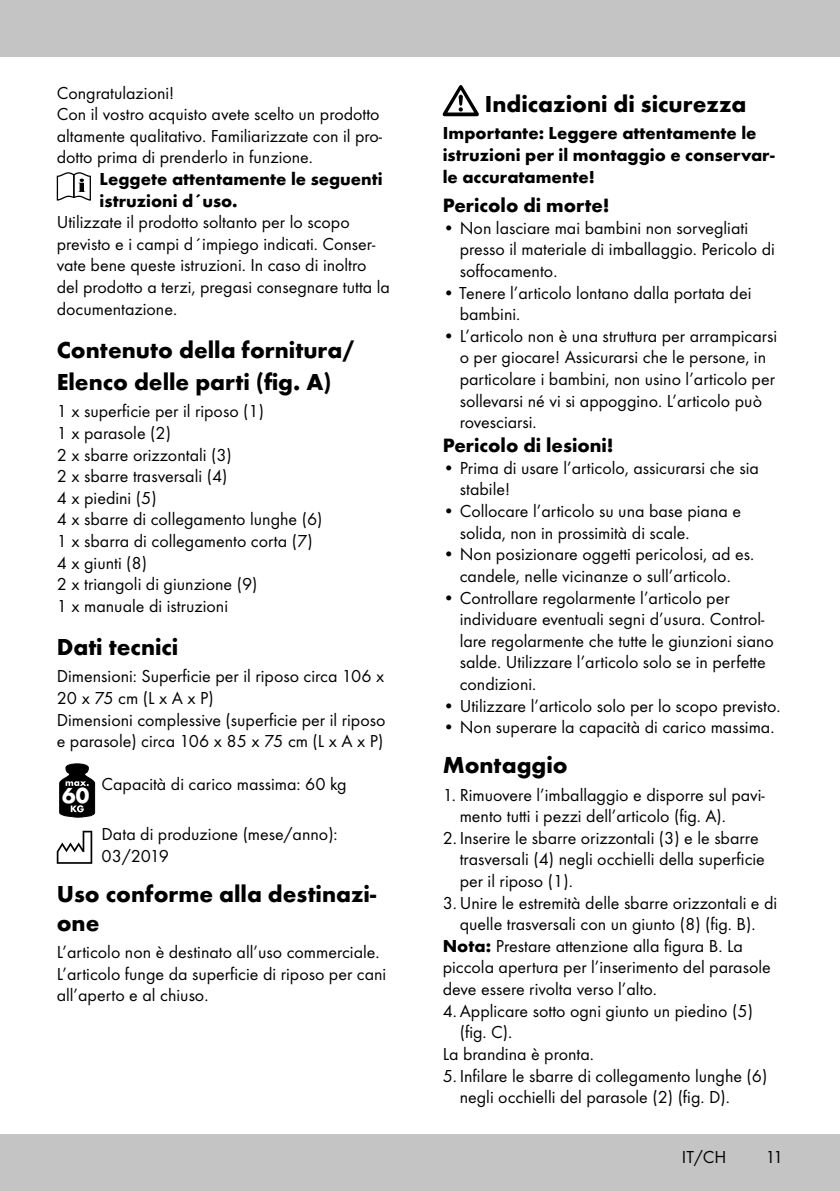
<style>
.page{position:relative;width:840px;height:1191px;background:#fff}
.page>*{position:absolute;margin:0;border:0;box-sizing:border-box;transform-origin:0 0}
.t1{font:700 24px/32px "Futura TOT";color:#000}
.t2{font:700 22.6px "Futura TOT";color:#fff}
.t3{font:700 20px "Futura TOT";color:#000}
.t4{font:18px/21.6px "Futura TOT Boo";color:#000}
.t5{font:700 18px/21.6px "Futura TOT";color:#000}
.s1{font-family:"Futura TOT";font-weight:700}
</style>
<div class="page">
<div style="left:0;top:1134px;width:839px;height:57px;background:#c5c4c4"></div>
<div style="left:0;top:0;width:839px;height:57px;background:#c5c4c4"></div>
<svg style="left:57px;top:172px;width:34px;height:29px"></svg>
<svg style="left:59px;top:763px;width:36px;height:54px"></svg>
<svg style="left:57px;top:830px;width:35px;height:33px"></svg>
<svg style="left:442px;top:85px;width:36px;height:31px"></svg>
<p class="t4" style="left:57px;top:82px;width:327px">Congratulazioni!<br>Con il vostro acquisto avete scelto un prodotto altamente qualitativo. Familiarizzate con il pro&shy;dotto prima di prenderlo in funzione.</p>
<p class="t5" style="left:100px;top:168px;width:284px">Leggete attentamente le seguenti istruzioni d´uso.</p>
<p class="t4" style="left:57px;top:211px;width:334px">Utilizzate il prodotto soltanto per lo scopo previsto e i campi d´impiego indicati. Conser&shy;vate bene queste istruzioni. In caso di inoltro del prodotto a terzi, pregasi consegnare tutta la documentazione.</p>
<h1 class="t1" style="left:57px;top:333px;width:299px">Contenuto della fornitura/<br>Elenco delle parti (fig. A)</h1>
<p class="t4" style="left:57px;top:400px;width:267px">1 x superficie per il riposo (1)<br>1 x parasole (2)<br>2 x sbarre orizzontali (3)<br>2 x sbarre trasversali (4)<br>4 x piedini (5)<br>4 x sbarre di collegamento lunghe (6)<br>1 x sbarra di collegamento corta (7)<br>4 x giunti (8)<br>2 x triangoli di giunzione (9)<br>1 x manuale di istruzioni</p>
<h1 class="t1" style="left:57px;top:630px;width:123px">Dati tecnici</h1>
<p class="t4" style="left:57px;top:665px;width:330px">Dimensioni: Superficie per il riposo circa 106 x 20 x 75 cm (L x A x P)<br>Dimensioni complessive (superficie per il riposo e parasole) circa 106 x 85 x 75 cm (L x A x P)</p>
<p class="t2" style="left:62px;top:781px;width:29px">60</p>
<p class="t4" style="left:101px;top:773px;width:246px">Capacità di carico massima: 60 kg</p>
<p class="t4" style="left:101px;top:823px;width:237px">Data di produzione (mese/anno):<br>03/2019</p>
<h1 class="t1" style="left:57px;top:879px;width:321px;line-height:28.8px">Uso conforme alla destinazi&shy;one</h1>
<p class="t4" style="left:57px;top:941px;width:331px">L’articolo non è destinato all’uso commerciale.<br>L’articolo funge da superficie di riposo per cani all’aperto e al chiuso.</p>
<h1 class="t1" style="left:484px;top:88px;width:263px">Indicazioni di sicurezza</h1>
<p class="t5" style="left:442px;top:122px;width:333px">Importante: Leggere attentamente le istruzioni per il montaggio e conservar&shy;le accuratamente!</p>
<p class="t3" style="left:442px;top:193px;width:168px">Pericolo di morte!</p>
<p class="t4" style="left:459px;top:217px;width:316px;text-indent:-17px">• Non lasciare mai bambini non sorvegliati presso il materiale di imballaggio. Pericolo di soffocamento.</p>
<p class="t4" style="left:459px;top:282px;width:293px;text-indent:-17px">• Tenere l’articolo lontano dalla portata dei bambini.</p>
<p class="t4" style="left:459px;top:325px;width:319px;text-indent:-17px">• L’articolo non è una struttura per arrampicarsi o per giocare! Assicurarsi che le persone, in particolare i bambini, non usino l’articolo per sollevarsi né vi si appoggino. L’articolo può rovesciarsi.</p>
<p class="t3" style="left:442px;top:433px;width:172px">Pericolo di lesioni!</p>
<p class="t4" style="left:459px;top:457px;width:300px;text-indent:-17px">• Prima di usare l’articolo, assicurarsi che sia stabile!</p>
<p class="t4" style="left:459px;top:500px;width:283px;text-indent:-17px">• Collocare l’articolo su una base piana e solida, non in prossimità di scale.</p>
<p class="t4" style="left:442px;top:543px;width:313px;text-align:center">• Non posizionare oggetti pericolosi, ad es. candele, nelle vicinanze o sull’articolo.</p>
<p class="t4" style="left:459px;top:586px;width:315px;text-indent:-17px">• Controllare regolarmente l’articolo per individuare eventuali segni d’usura. Control&shy;lare regolarmente che tutte le giunzioni siano salde. Utilizzare l’articolo solo se in perfette condizioni.</p>
<p class="t4" style="left:442px;top:694px;width:339px">• Utilizzare l’articolo solo per lo scopo previsto.</p>
<p class="t4" style="left:442px;top:716px;width:333px">• Non superare la capacità di carico massima.</p>
<h1 class="t1" style="left:442px;top:749px;width:126px">Montaggio</h1>
<p class="t4" style="left:459px;top:783px;width:306px;text-indent:-17px">1. Rimuovere l’imballaggio e disporre sul pavi&shy;mento tutti i pezzi dell’articolo (fig. A).</p>
<p class="t4" style="left:442px;top:827px;width:317px">2. Inserire le sbarre orizzontali (3) e le sbarre</p>
<p class="t4" style="left:459px;top:848px;width:306px">trasversali (4) negli occhielli della superficie</p>
<p class="t4" style="left:459px;top:870px;width:114px">per il riposo (1).</p>
<p class="t4" style="left:442px;top:891px;width:336px">3.Unire le estremità delle sbarre orizzontali e di</p>
<p class="t4" style="left:459px;top:913px;width:297px">quelle trasversali con un giunto (8) (fig. B).</p>
<p class="t4" style="left:442px;top:935px;width:301px"><span class="s1">Nota:</span> Prestare attenzione alla figura B. La</p>
<p class="t4" style="left:442px;top:956px;width:329px">piccola apertura per l’inserimento del parasole</p>
<p class="t4" style="left:442px;top:978px;width:216px">deve essere rivolta verso l’alto.</p>
<p class="t4" style="left:442px;top:999px;width:311px">4.Applicare sotto ogni giunto un piedino (5)</p>
<p class="t4" style="left:459px;top:1021px;width:54px">(fig. C).</p>
<p class="t4" style="left:442px;top:1043px;width:153px">La brandina è pronta.</p>
<p class="t4" style="left:459px;top:1064px;width:309px;text-indent:-17px">5. Infilare le sbarre di collegamento lunghe (6) negli occhielli del parasole (2) (fig. D).</p>
<p class="t4" style="left:681px;top:1146px;width:46px">IT/CH</p>
<p class="t4" style="left:764px;top:1146px;width:19px">11</p>
</div>
